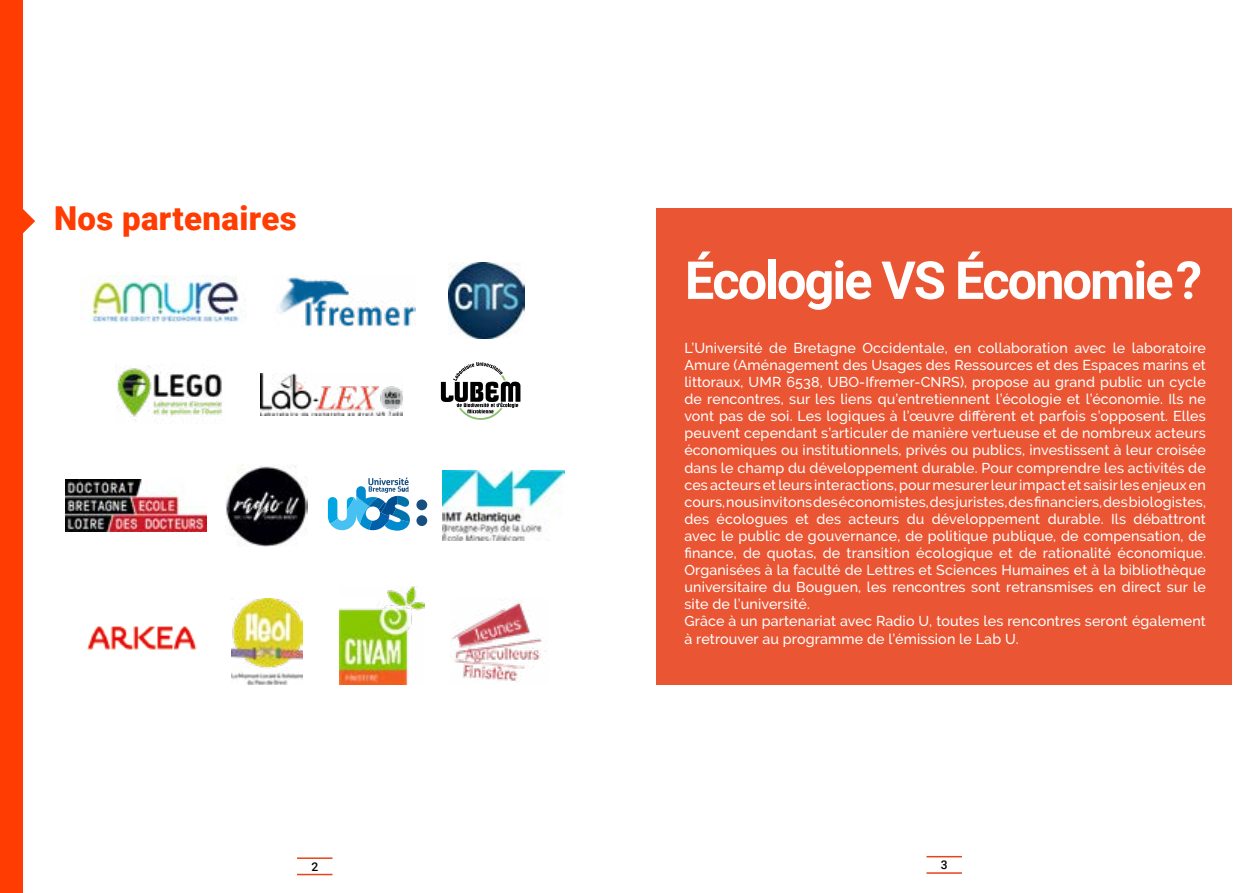
<style>
.page{position:relative;width:1259px;height:893px;background:#fff}
.page>*{position:absolute;margin:0;border:0;box-sizing:border-box;transform-origin:0 0}
.t1{font:700 52.5px "Roboto";letter-spacing:-.04em;color:#fff}
.t2{font:900 33px "Roboto";letter-spacing:.01em;color:#ff3c02}
.t3{font:500 14.25px/17.1px "Raleway";letter-spacing:.01em;color:#fff}
.t4{font:500 12px "Roboto";color:#000}
</style>
<div class="page">
<hr style="left:297px;top:857px;width:35px;height:2px;background:#e8431d">
<hr style="left:297px;top:874px;width:35px;height:1px;background:#e8431d">
<hr style="left:926px;top:856px;width:36px;height:1px;background:#e8431d">
<hr style="left:926px;top:872px;width:36px;height:2px;background:#e8431d">
<div style="left:0;top:0;width:22px;height:893px;background:#ff3c02"></div>
<svg style="left:22px;top:206px;width:13px;height:30px"></svg>
<img style="left:87px;top:626px;width:110px;height:24px">
<img style="left:260px;top:373px;width:142px;height:43px">
<img style="left:115px;top:366px;width:107px;height:55px">
<svg style="left:441px;top:362px;width:79px;height:58px"></svg>
<img style="left:65px;top:479px;width:142px;height:52px">
<img style="left:277px;top:276px;width:138px;height:50px">
<div style="left:416px;top:499px;width:11px;height:11px;background:#174f81;border-radius:50%"></div>
<div style="left:416px;top:515px;width:11px;height:11px;background:#174f81;border-radius:50%"></div>
<svg style="left:328px;top:477px;width:82px;height:54px"></svg>
<img style="left:442px;top:471px;width:122px;height:69px">
<img style="left:449px;top:263px;width:76px;height:76px">
<img style="left:451px;top:598px;width:95px;height:84px">
<img style="left:339px;top:586px;width:85px;height:98px">
<img style="left:231px;top:598px;width:71px;height:87px">
<img style="left:225px;top:464px;width:82px;height:83px">
<img style="left:81px;top:275px;width:165px;height:48px">
<div style="left:656px;top:208px;width:576px;height:477px;background:#ea5634"></div>
<h2 class="t2" style="left:54px;top:195px;width:244px">Nos partenaires</h2>
<h1 class="t1" style="left:685px;top:243px;width:519px">Écologie VS Économie ?</h1>
<p class="t3" style="left:684px;top:339px;width:523px">L’Université de Bretagne Occidentale, en collaboration avec le laboratoire Amure (Aménagement des Usages des Ressources et des Espaces marins et littoraux, UMR 6538, UBO-Ifremer-CNRS), propose au grand public un cycle de rencontres, sur les liens qu’entretiennent l’écologie et l’économie. Ils ne vont pas de soi. Les logiques à l’œuvre diffèrent et parfois s’opposent. Elles peuvent cependant s’articuler de manière vertueuse et de nombreux acteurs économiques ou institutionnels, privés ou publics, investissent à leur croisée dans le champ du développement durable. Pour comprendre les activités de ces acteurs et leurs interactions, pour mesurer leur impact et saisir les enjeux en cours, nous invitons des économistes, des juristes, des financiers, des biologistes, des écologues et des acteurs du développement durable. Ils débattront avec le public de gouvernance, de politique publique, de compensation, de finance, de quotas, de transition écologique et de rationalité économique.<br>Organisées à la faculté de Lettres et Sciences Humaines et à la bibliothèque universitaire du Bouguen, les rencontres sont retransmises en direct sur le site de l’université.<br>Grâce à un partenariat avec Radio U, toutes les rencontres seront également à retrouver au programme de l’émission le Lab U.</p>
<p class="t4" style="left:311px;top:858px;width:8px">2</p>
<p class="t4" style="left:941px;top:857px;width:8px">3</p>
</div>
